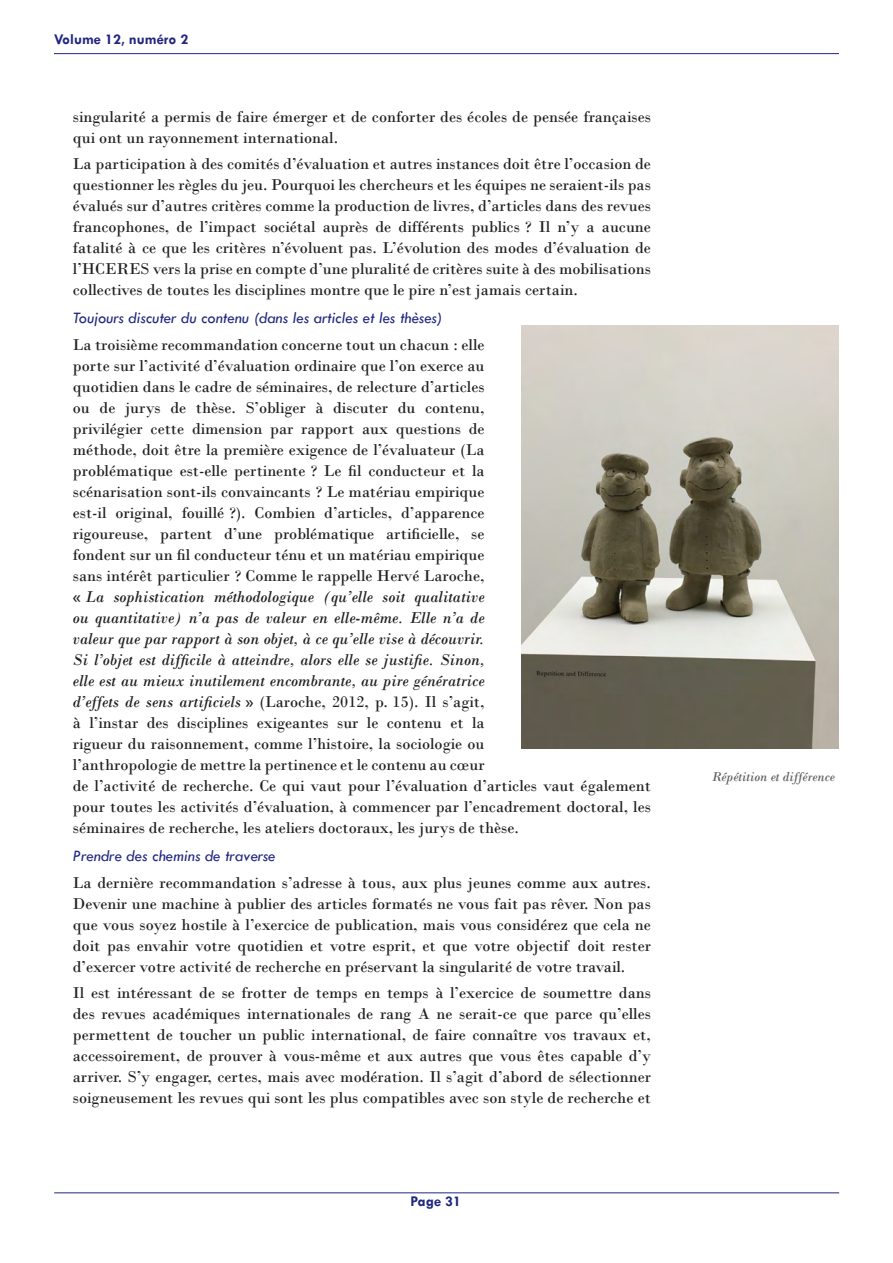
<style>
.page{position:relative;width:893px;height:1263px;background:#fff}
.page>*{position:absolute;margin:0;border:0;box-sizing:border-box;transform-origin:0 0}
.Article_-_Texte{font:16.5px/21px "Bodoni";color:#231f20;text-align:justify}
.Article_-_Sous_titre{font:italic 16.5px "Tw Cen";color:#202780}
.t1{font:700 15px "Tw Cen";color:#202780}
.Article_-_Légendes_p{font:italic 13.5px "Bodoni";color:#5f5f5f}
.s1{font-style:italic}
</style>
<div class="page">
<hr style="left:54px;top:1192px;width:785px;height:1px;background:#202780">
<hr style="left:54px;top:53px;width:785px;height:1px;background:#202780">
<img style="left:522px;top:326px;width:317px;height:423px">
<p class="t1" style="left:54px;top:30px;width:136px">Volume 12, numéro 2</p>
<p class="Article_-_Texte" style="left:73px;top:106px;width:579px">singularité a permis de faire émerger et de conforter des écoles de pensée françaises qui ont un rayonnement international.</p>
<p class="Article_-_Texte" style="left:73px;top:153px;width:580px">La participation à des comités d’évaluation et autres instances doit être l’occasion de questionner les règles du jeu. Pourquoi les chercheurs et les équipes ne seraient-ils pas évalués sur d’autres critères comme la production de livres, d’articles dans des revues francophones, de l’impact sociétal auprès de différents publics ? Il n’y a aucune fatalité à ce que les critères n’évoluent pas. L’évolution des modes d’évaluation de l’HCERES vers la prise en compte d’une pluralité de critères suite à des mobilisations collectives de toutes les disciplines montre que le pire n’est jamais certain.</p>
<p class="Article_-_Sous_titre" style="left:73px;top:308px;width:371px">Toujours discuter du contenu (dans les articles et les thèses)</p>
<p class="Article_-_Texte" style="left:73px;top:334px;width:580px;text-align:left">La troisième recommandation concerne tout un chacun : elle<br>porte sur l’activité d’évaluation ordinaire que l’on exerce au<br>quotidien dans le cadre de séminaires, de relecture d’articles<br>ou de jurys de thèse. S’obliger à discuter du contenu,<br>privilégier cette dimension par rapport aux questions de<br>méthode, doit être la première exigence de l’évaluateur (La<br>problématique est-elle pertinente ? Le fil conducteur et la<br>scénarisation sont-ils convaincants ? Le matériau empirique<br>est-il original, fouillé ?). Combien d’articles, d’apparence<br>rigoureuse, partent d’une problématique artificielle, se<br>fondent sur un fil conducteur ténu et un matériau empirique<br>sans intérêt particulier ? Comme le rappelle Hervé Laroche,<br>« <span class="s1">La sophistication méthodologique (qu’elle soit qualitative<br>ou quantitative) n’a pas de valeur en elle-même. Elle n’a de<br>valeur que par rapport à son objet, à ce qu’elle vise à découvrir.<br>Si l’objet est difficile à atteindre, alors elle se justifie. Sinon,<br>elle est au mieux inutilement encombrante, au pire génératrice<br>d’effets de sens artificiels</span> » (Laroche, 2012, p. 15). Il s’agit,<br>à l’instar des disciplines exigeantes sur le contenu et la<br>rigueur du raisonnement, comme l’histoire, la sociologie ou<br>l’anthropologie de mettre la pertinence et le contenu au cœur<br>de l’activité de recherche. Ce qui vaut pour l’évaluation d’articles vaut également pour toutes les activités d’évaluation, à commencer par l’encadrement doctoral, les séminaires de recherche, les ateliers doctoraux, les jurys de thèse.</p>
<p class="Article_-_Sous_titre" style="left:73px;top:846px;width:204px">Prendre des chemins de traverse</p>
<p class="Article_-_Texte" style="left:73px;top:872px;width:580px">La dernière recommandation s’adresse à tous, aux plus jeunes comme aux autres.<br>Devenir une machine à publier des articles formatés ne vous fait pas rêver. Non pas que vous soyez hostile à l’exercice de publication, mais vous considérez que cela ne doit pas envahir votre quotidien et votre esprit, et que votre objectif doit rester d’exercer votre activité de recherche en préservant la singularité de votre travail.</p>
<p class="Article_-_Texte" style="left:73px;top:982px;width:579px">Il est intéressant de se frotter de temps en temps à l’exercice de soumettre dans des revues académiques internationales de rang A ne serait-ce que parce qu’elles permettent de toucher un public international, de faire connaître vos travaux et, accessoirement, de prouver à vous-même et aux autres que vous êtes capable d’y arriver. S’y engager, certes, mais avec modération. Il s’agit d’abord de sélectionner soigneusement les revues qui sont les plus compatibles avec son style de recherche et</p>
<p class="t1" style="left:411px;top:1192px;width:52px">Page 31</p>
<p class="Article_-_Légendes_p" style="left:712px;top:769px;width:124px">Répétition et différence</p>
</div>
